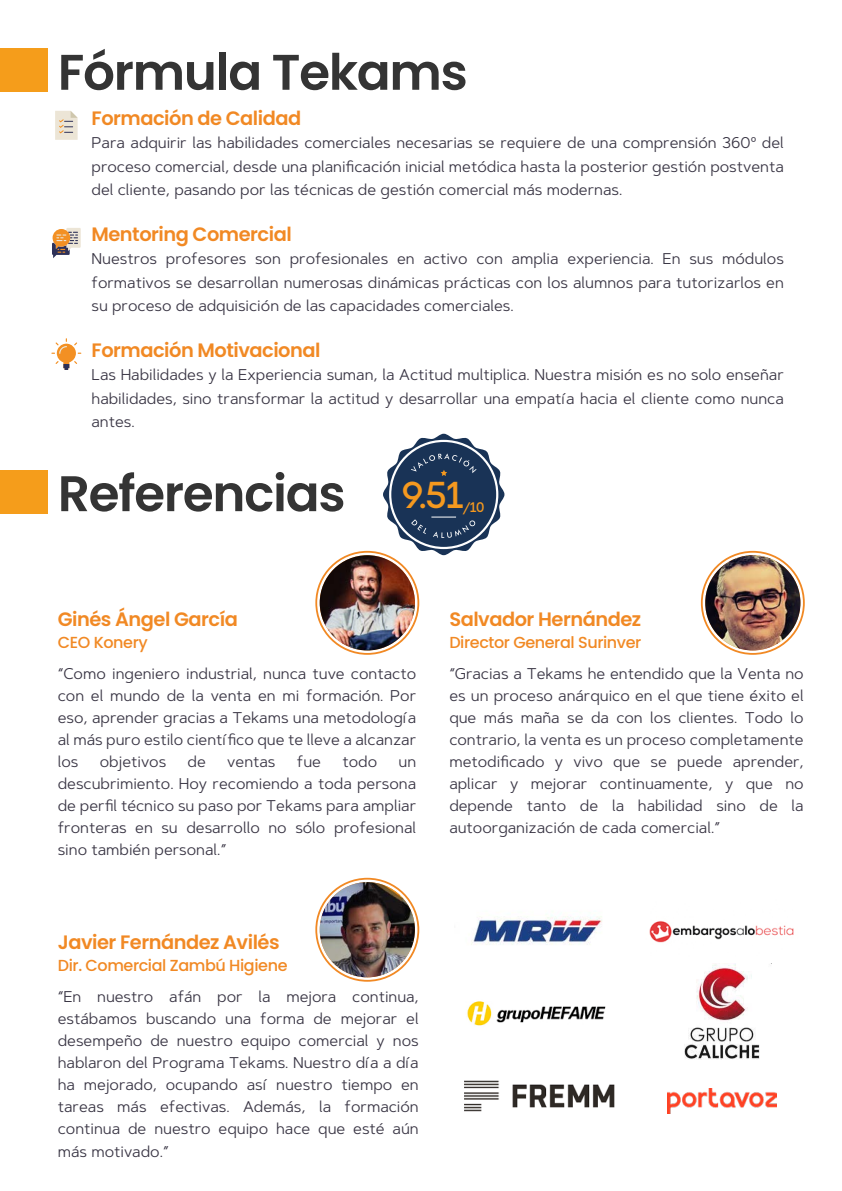
<style>
.page{position:relative;width:842px;height:1191px;background:#fff}
.page>*{position:absolute;margin:0;border:0;box-sizing:border-box;transform-origin:0 0}
.t1{font:600 50px "Poppins";letter-spacing:-.025em;color:#343434}
.t2{font:500 34.8px "HK Nova";color:#f5991f}
.t3{font:600 19.4px "Poppins";letter-spacing:-.025em;color:#f18924}
.t4{font:500 16px "Poppins";letter-spacing:-.025em;color:#f18924}
.t5{font:15.6px/22px "Artegra Sans";color:#383443;text-align:justify}
.t6{font:500 13px "HK Nova";color:#f5991f}
</style>
<div class="page">
<div style="left:315px;top:551px;width:104px;height:104px;border:2px solid #f18924;border-radius:50%"></div>
<img style="left:320px;top:555px;width:95px;height:95px;border-radius:48px">
<div style="left:315px;top:877px;width:104px;height:104px;border:2px solid #f18924;border-radius:50%"></div>
<img style="left:320px;top:882px;width:95px;height:95px;border-radius:48px">
<div style="left:701px;top:551px;width:104px;height:104px;border:2px solid #f18924;border-radius:50%"></div>
<img style="left:705px;top:555px;width:95px;height:95px;border-radius:48px">
<div style="left:0;top:49px;width:48px;height:43px;background:#f59d1b"></div>
<div style="left:0;top:471px;width:48px;height:43px;background:#f59d1b"></div>
<svg style="left:55px;top:111px;width:23px;height:29px"></svg>
<svg style="left:51px;top:338px;width:30px;height:32px"></svg>
<svg style="left:52px;top:228px;width:29px;height:30px"></svg>
<img style="left:471px;top:915px;width:131px;height:30px">
<img style="left:467px;top:1001px;width:139px;height:25px">
<img style="left:649px;top:921px;width:145px;height:22px">
<img style="left:684px;top:963px;width:88px;height:97px">
<img style="left:667px;top:1088px;width:110px;height:25px">
<img style="left:465px;top:1080px;width:150px;height:32px">
<svg style="left:383px;top:434px;width:121px;height:121px"></svg>
<h1 class="t1" style="left:58px;top:43px;width:411px">Fórmula Tekams</h1>
<p class="t3" style="left:92px;top:107px;width:211px">Formación de Calidad</p>
<p class="t5" style="left:92px;top:131px;width:694px;line-height:23.4px">Para adquirir las habilidades comerciales necesarias se requiere de una comprensión 360º del proceso comercial, desde una planificación inicial metódica hasta la posterior gestión postventa del cliente, pasando por las técnicas de gestión comercial más modernas.</p>
<p class="t3" style="left:92px;top:223px;width:202px">Mentoring Comercial</p>
<p class="t5" style="left:92px;top:247px;width:694px;line-height:23.4px">Nuestros profesores son profesionales en activo con amplia experiencia. En sus módulos formativos se desarrollan numerosas dinámicas prácticas con los alumnos para tutorizarlos en su proceso de adquisición de las capacidades comerciales.</p>
<p class="t3" style="left:92px;top:339px;width:230px">Formación Motivacional</p>
<p class="t5" style="left:92px;top:363px;width:694px;line-height:23.4px">Las Habilidades y la Experiencia suman, la Actitud multiplica. Nuestra misión es no solo enseñar habilidades, sino transformar la actitud y desarrollar una empatía hacia el cliente como nunca antes.</p>
<h1 class="t1" style="left:58px;top:464px;width:289px">Referencias</h1>
<h2 class="t2" style="left:401px;top:465px;width:66px">9.51</h2>
<p class="t6" style="left:463px;top:496px;width:23px">/10</p>
<p class="t3" style="left:58px;top:608px;width:182px">Ginés Ángel García</p>
<p class="t4" style="left:58px;top:633px;width:91px">CEO Konery</p>
<p class="t5" style="left:58px;top:662px;width:360px">“Como ingeniero industrial, nunca tuve contacto con el mundo de la venta en mi formación. Por eso, aprender gracias a Tekams una metodología al más puro estilo científico que te lleve a alcanzar los</p>
<p class="t5" style="left:100px;top:750px;width:68px">objetivos</p>
<p class="t5" style="left:188px;top:750px;width:20px">de</p>
<p class="t5" style="left:227px;top:750px;width:50px">ventas</p>
<p class="t5" style="left:297px;top:750px;width:26px">fue</p>
<p class="t5" style="left:342px;top:750px;width:36px">todo</p>
<p class="t5" style="left:58px;top:750px;width:360px;text-indent:341px">un descubrimiento. Hoy recomiendo a toda persona de perfil técnico su paso por Tekams para ampliar fronteras en su desarrollo no sólo profesional sino también personal.”</p>
<p class="t3" style="left:58px;top:931px;width:223px">Javier Fernández Avilés</p>
<p class="t4" style="left:58px;top:956px;width:231px">Dir. Comercial Zambú Higiene</p>
<p class="t5" style="left:58px;top:985px;width:362px">“En nuestro afán por la mejora continua, estábamos buscando una forma de mejorar el desempeño de nuestro equipo comercial y nos hablaron del Programa Tekams. Nuestro día a día ha mejorado, ocupando así nuestro tiempo en tareas más efectivas. Además, la formación continua de nuestro equipo hace que esté aún más motivado.”</p>
<p class="t3" style="left:449px;top:608px;width:193px">Salvador Hernández</p>
<p class="t4" style="left:449px;top:633px;width:193px">Director General Surinver</p>
<p class="t5" style="left:449px;top:662px;width:356px">“Gracias a Tekams he entendido que la Venta no es un proceso anárquico en el que tiene éxito el que más maña se da con los clientes. Todo lo contrario, la venta es un proceso completamente metodificado y vivo que se puede aprender, aplicar y mejorar continuamente, y que no depende tanto de la habilidad sino de la autoorganización de cada comercial.”</p>
</div>
